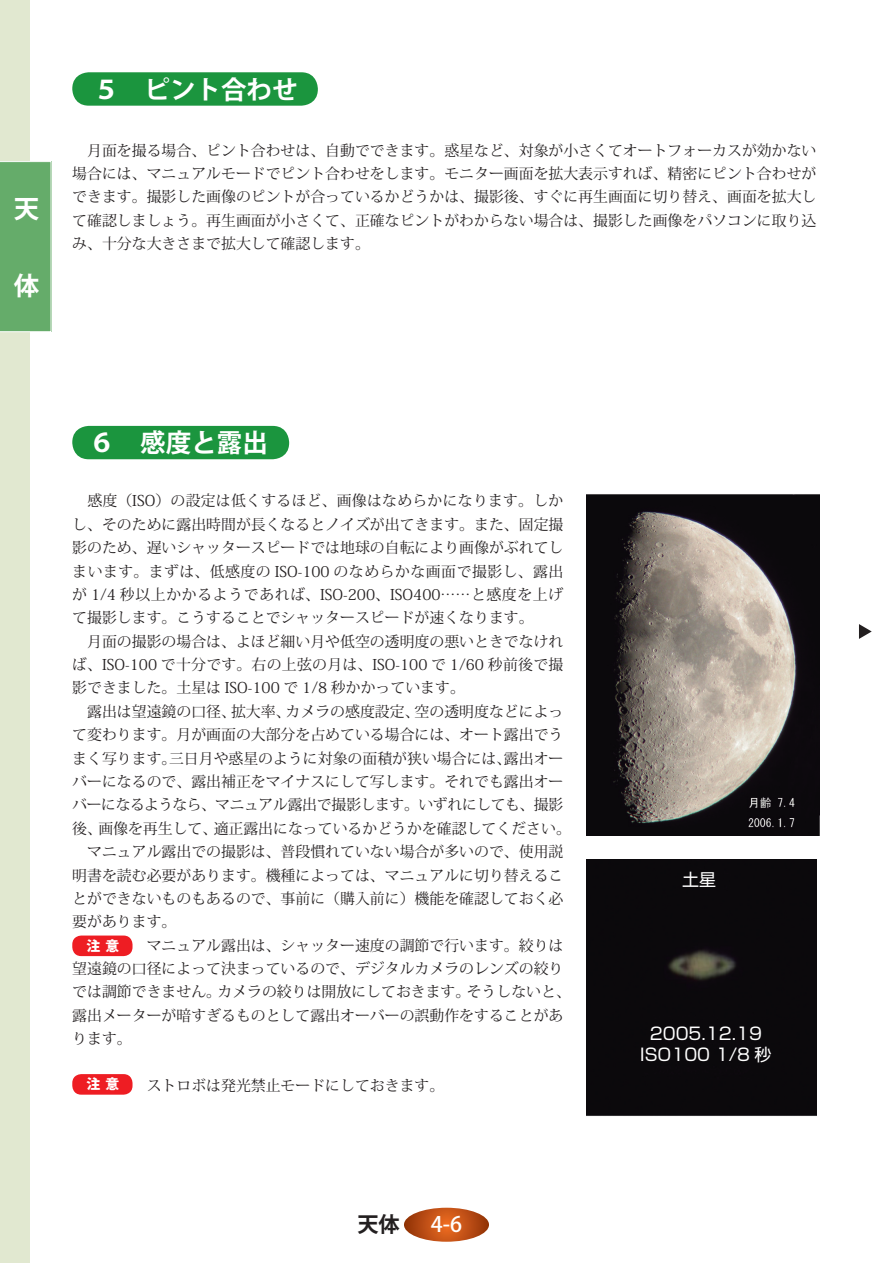
<style>
.page{position:relative;width:893px;height:1263px;background:#fff}
.page>*{position:absolute;margin:0;border:0;box-sizing:border-box;transform-origin:0 0}
.t1{font:700 25.5px "Koz Go Std";color:#fff}
.t2{font:500 21.3px "Koz Go Std";color:#fff}
.t3{font:700 21.3px "Koz Go Std";color:#231f20}
.t4{font:16.95px/21.3px "Shin Go Pro";color:#fff;text-align:center}
.t5{font:14.85px/23.4px "Koz Min Std";color:#231f20}
.t6{font:800 13.8px "Koz Go Std";color:#fff}
</style>
<div class="page">
<div style="left:0;top:0;width:30px;height:1263px;background:#e1e8d0"></div>
<div style="left:0;top:161px;width:51px;height:171px;background:#65ac6a"></div>
<svg style="left:404px;top:1208px;width:85px;height:34px;background:#c15218"></svg>
<svg style="left:859px;top:624px;width:13px;height:15px"></svg>
<div style="left:72px;top:72px;width:246px;height:34px;background:#1b953e;border-radius:16px"></div>
<div style="left:72px;top:426px;width:217px;height:33px;background:#1b953e;border-radius:16px"></div>
<div style="left:72px;top:1074px;width:61px;height:21px;background:#ee1d23;border-radius:9px"></div>
<div style="left:72px;top:935px;width:61px;height:21px;background:#ee1d23;border-radius:9px"></div>
<div style="left:587px;top:859px;width:229px;height:257px;background:#0b090c"></div>
<img style="left:587px;top:494px;width:232px;height:341px">
<h1 class="t1" style="left:14px;top:192px;width:27px">天</h1>
<h1 class="t1" style="left:14px;top:269px;width:27px">体</h1>
<h1 class="t1" style="left:94px;top:73px;width:206px">５　ピント合わせ</h1>
<p class="t5" style="left:72px;top:139px;width:746px;text-align:justify">　月面を撮る場合、ピント合わせは、自動でできます。惑星など、対象が小さくてオートフォーカスが効かない場合には、マニュアルモードでピント合わせをします。モニター画面を拡大表示すれば、精密にピント合わせができます。撮影した画像のピントが合っているかどうかは、撮影後、すぐに再生画面に切り替え、画面を拡大して確認しましょう。再生画面が小さくて、正確なピントがわからない場合は、撮影した画像をパソコンに取り込み、十分な大きさまで拡大して確認します。</p>
<h1 class="t1" style="left:89px;top:426px;width:180px">６　感度と露出</h1>
<p class="t5" style="left:72px;top:489px;width:500px">　感度（ISO）の設定は低くするほど、画像はなめらかになります。しかし、そのために露出時間が長くなるとノイズが出てきます。また、固定撮影のため、遅いシャッタースピードでは地球の自転により画像がぶれてしまいます。まずは、低感度の ISO-100 のなめらかな画面で撮影し、露出が 1/4 秒以上かかるようであれば、ISO-200、ISO400……と感度を上げて撮影します。こうすることでシャッタースピードが速くなります。<br>　月面の撮影の場合は、よほど細い月や低空の透明度の悪いときでなければ、ISO-100 で十分です。右の上弦の月は、ISO-100 で 1/60 秒前後で撮影できました。土星は ISO-100 で 1/8 秒かかっています。<br>　露出は望遠鏡の口径、拡大率、カメラの感度設定、空の透明度などによって変わります。月が画面の大部分を占めている場合には、オート露出でうまく写ります。三日月や惑星のように対象の面積が狭い場合には、露出オーバーになるので、露出補正をマイナスにして写します。それでも露出オーバーになるようなら、マニュアル露出で撮影します。いずれにしても、撮影後、画像を再生して、適正露出になっているかどうかを確認してください。　マニュアル露出での撮影は、普段慣れていない場合が多いので、使用説明書を読む必要があります。機種によっては、マニュアルに切り替えることができないものもあるので、事前に（購入前に）機能を確認しておく必要があります。<br>　　　　　マニュアル露出は、シャッター速度の調節で行います。絞りは望遠鏡の口径によって決まっているので、デジタルカメラのレンズの絞りでは調節できません。カメラの絞りは開放にしておきます。そうしないと、露出メーターが暗すぎるものとして露出オーバーの誤動作をすることがあります。</p>
<p class="t5" style="left:72px;top:1074px;width:374px">　　　　　ストロボは発光禁止モードにしておきます。</p>
<p class="t6" style="left:86px;top:937px;width:34px">注意</p>
<p class="t6" style="left:86px;top:1075px;width:34px">注意</p>
<h2 class="t3" style="left:357px;top:1210px;width:44px">天体</h2>
<h2 class="t2" style="left:431px;top:1211px;width:33px">4-6</h2>
<p class="t4" style="left:682px;top:867px;width:36px">土星</p>
<p class="t4" style="left:640px;top:1021px;width:133px">2005.12.19<br>ISO100 1/8 秒</p>
</div>
